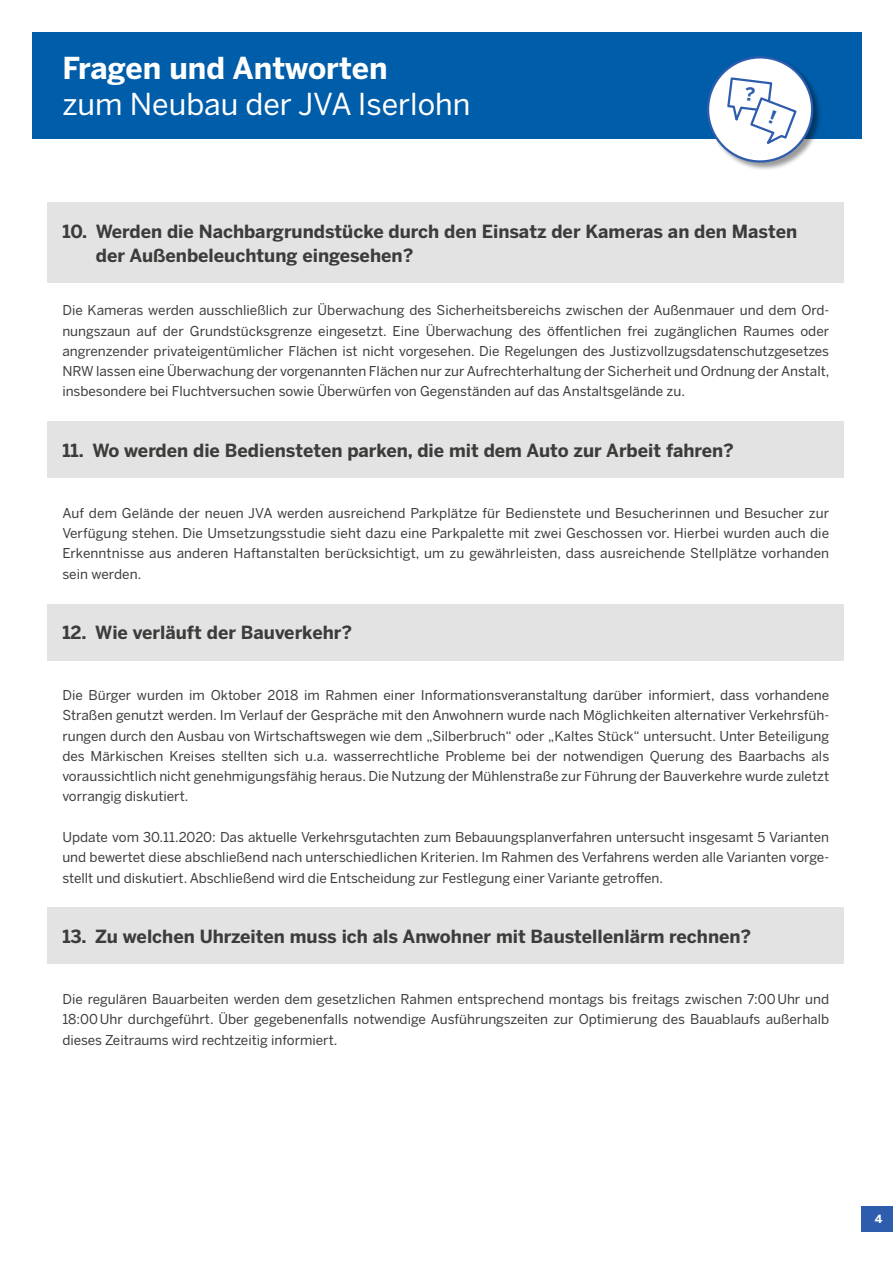
<style>
.page{position:relative;width:893px;height:1263px;background:#fff}
.page>*{position:absolute;margin:0;border:0;box-sizing:border-box;transform-origin:0 0}
.t1{font:30px "Benton Sans";color:#fff}
.t2{font:700 30px "Benton Sans";color:#fff}
.t3{font:700 18px/24px "Benton Sans";color:#3c3c3b}
.t4{font:13.5px/20.2px "Benton Sans";color:#3c3c3b;text-align:justify}
.t5{font:700 11.25px "Benton Sans";color:#fff}
</style>
<div class="page">
<div style="left:861px;top:1206px;width:32px;height:26px;background:#2e5dad"></div>
<div style="left:47px;top:203px;width:797px;height:80px;background:#e3e3e3"></div>
<div style="left:47px;top:422px;width:797px;height:56px;background:#e3e3e3"></div>
<div style="left:47px;top:604px;width:797px;height:56px;background:#e3e3e3"></div>
<div style="left:47px;top:908px;width:797px;height:56px;background:#e3e3e3"></div>
<div style="left:32px;top:32px;width:829px;height:106px;background:#005da9"></div>
<div style="left:707px;top:56px;width:115px;height:116px;background:#000;opacity:.4"></div>
<svg style="left:702px;top:56px;width:116px;height:111px"></svg>
<h1 class="t2" style="left:62px;top:50px;width:327px">Fragen und Antworten</h1>
<h1 class="t1" style="left:62px;top:87px;width:410px">zum Neubau der JVA Iserlohn</h1>
<h2 class="t3" style="left:96px;top:219px;width:703px;text-indent:-34px">10. Werden die Nachbargrundstücke durch den Einsatz der Kameras an den Masten der Außenbeleuchtung eingesehen?</h2>
<p class="t4" style="left:62px;top:300px;width:769px">Die Kameras werden ausschließlich zur Überwachung des Sicherheitsbereichs zwischen der Außenmauer und dem Ord&shy;nungszaun auf der Grundstücksgrenze eingesetzt. Eine Überwachung des öffentlichen frei zugänglichen Raumes oder angrenzender privateigentümlicher Flächen ist nicht vorgesehen. Die Regelungen des Justizvollzugsdatenschutzgesetzes NRW lassen eine Überwachung der vorgenannten Flächen nur zur Aufrechterhaltung der Sicherheit und Ordnung der Anstalt, insbesondere bei Fluchtversuchen sowie Überwürfen von Gegenständen auf das Anstaltsgelände zu.</p>
<h2 class="t3" style="left:62px;top:438px;width:673px">11. Wo werden die Bediensteten parken, die mit dem Auto zur Arbeit fahren?</h2>
<p class="t4" style="left:62px;top:503px;width:768px">Auf dem Gelände der neuen JVA werden ausreichend Parkplätze für Bedienstete und Besucherinnen und Besucher zur Verfügung stehen. Die Umsetzungsstudie sieht dazu eine Parkpalette mit zwei Geschossen vor. Hierbei wurden auch die Erkenntnisse aus anderen Haftanstalten berücksichtigt, um zu gewährleisten, dass ausreichende Stellplätze vorhanden sein werden.</p>
<h2 class="t3" style="left:62px;top:621px;width:291px">12. Wie verläuft der Bauverkehr?</h2>
<p class="t4" style="left:62px;top:685px;width:768px">Die Bürger wurden im Oktober 2018 im Rahmen einer Informationsveranstaltung darüber informiert, dass vorhandene Straßen genutzt werden. Im Verlauf der Gespräche mit den Anwohnern wurde nach Möglichkeiten alternativer Verkehrsfüh&shy;rungen durch den Ausbau von Wirtschaftswegen wie dem „Silberbruch“ oder „Kaltes Stück“ untersucht. Unter Beteiligung des Märkischen Kreises stellten sich u.a. wasserrechtliche Probleme bei der notwendigen Querung des Baarbachs als voraussichtlich nicht genehmigungsfähig heraus. Die Nutzung der Mühlenstraße zur Führung der Bauverkehre wurde zuletzt vorrangig diskutiert.</p>
<p class="t4" style="left:62px;top:827px;width:768px">Update vom 30.11.2020: Das aktuelle Verkehrsgutachten zum Bebauungsplanverfahren untersucht insgesamt 5 Varianten und bewertet diese abschließend nach unterschiedlichen Kriterien. Im Rahmen des Verfahrens werden alle Varianten vorge&shy;stellt und diskutiert. Abschließend wird die Entscheidung zur Festlegung einer Variante getroffen.</p>
<h2 class="t3" style="left:62px;top:924px;width:690px">13. Zu welchen Uhrzeiten muss ich als Anwohner mit Baustellenlärm rechnen?</h2>
<p class="t4" style="left:62px;top:989px;width:768px">Die regulären Bauarbeiten werden dem gesetzlichen Rahmen entsprechend montags bis freitags zwischen 7:00Uhr und 18:00Uhr durchgeführt. Über gegebenenfalls notwendige Ausführungszeiten zur Optimierung des Bauablaufs außerhalb dieses Zeitraums wird rechtzeitig informiert.</p>
<p class="t5" style="left:875px;top:1212px;width:9px">4</p>
</div>
